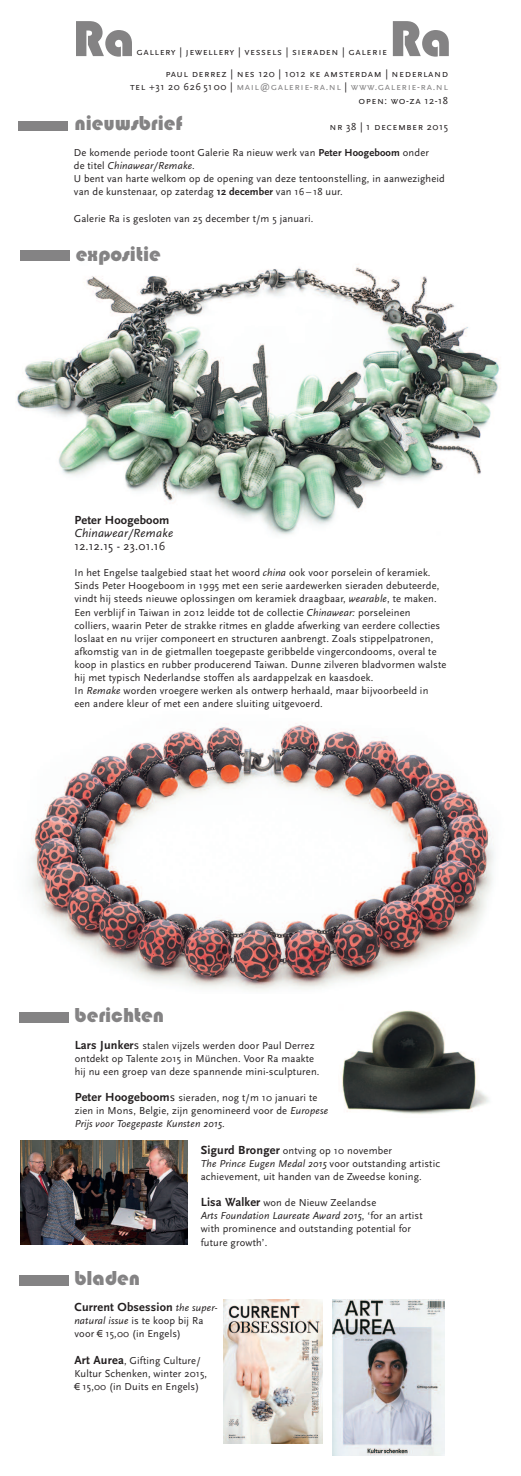
<style>
.page{position:relative;width:521px;height:1476px;background:#fff}
.page>*{position:absolute;margin:0;border:0;box-sizing:border-box;transform-origin:0 0}
.t1{font:52.5px "Bauhaus 93";color:#848384}
.t2{font:21px "Bauhaus 93";color:#848384}
.t3{font:700 12.25px "Scala Sans Pro";letter-spacing:.015em;color:#231f20}
.t4{font:12.25px "Scala Sans Pro";letter-spacing:.015em;color:#231f20}
.t5{font:italic 12.25px "Scala Sans Pro";letter-spacing:.015em;color:#231f20}
.t6{font:10.5px/13.1px "Scala Sans Pro";letter-spacing:.015em;color:#231f20}
.t7{font:10.5px/13.1px "Scala Sans Pro";letter-spacing:.05em;color:#231f20;text-align:right}
.s1{color:#848384}
.s2{font-weight:700}
.s3{font-style:italic}
.s4{font-weight:700;font-size:12.25px}
.s5{font-size:12.25px}
.s6{font-weight:400;font-style:italic;font-size:10.5px}
</style>
<div class="page">
<img style="left:16px;top:250px;width:485px;height:285px">
<img style="left:31px;top:723px;width:463px;height:267px">
<div style="left:19px;top:121px;width:49px;height:9px;background:#848384"></div>
<div style="left:20px;top:250px;width:49px;height:10px;background:#848384"></div>
<div style="left:19px;top:1012px;width:50px;height:10px;background:#848384"></div>
<div style="left:19px;top:1275px;width:50px;height:10px;background:#848384"></div>
<img style="left:223px;top:1299px;width:99px;height:145px">
<img style="left:332px;top:1300px;width:112px;height:155px">
<img style="left:340px;top:1010px;width:149px;height:105px">
<img style="left:20px;top:1140px;width:168px;height:105px">
<h1 class="t1" style="left:72px;top:7px;width:64px">Ra</h1>
<h1 class="t1" style="left:389px;top:7px;width:64px">Ra</h1>
<p class="t7" style="left:130px;top:69px;width:319px">paul derrez | nes 120 | 1012 ke amsterdam | nederland<br>tel +31 20 626 5100 | <span class="s1">mail@galerie-ra.nl</span> | <span class="s1">www.galerie-ra.nl </span>open: wo-za 12-18</p>
<h2 class="t2" style="left:74px;top:110px;width:110px">nieuwsbrief</h2>
<p class="t7" style="left:329px;top:121px;width:120px">nr 38 | 1 december 2015</p>
<p class="t7" style="left:136px;top:46px;width:252px">gallery | jewellery | vessels | sieraden | galerie</p>
<p class="t6" style="left:74px;top:147px;width:372px">De komende periode toont Galerie Ra nieuw werk van <span class="s2">Peter Hoogeboom</span> onder<br>de titel <span class="s3">Chinawear/Remake.<br></span>U bent van harte welkom op de opening van deze tentoonstelling, in aanwezigheid van de kunstenaar, op zaterdag <span class="s2">12 december</span> van 16 – 18 uur.</p>
<p class="t6" style="left:74px;top:213px;width:241px">Galerie Ra is gesloten van 25 december t/m 5 januari.</p>
<h2 class="t2" style="left:76px;top:242px;width:87px">expositie</h2>
<p class="t3" style="left:74px;top:515px;width:97px">Peter Hoogeboom</p>
<p class="t5" style="left:74px;top:529px;width:100px">Chinawear/Remake</p>
<p class="t4" style="left:74px;top:542px;width:93px">12.12.15 - 23.01.16</p>
<p class="t6" style="left:74px;top:567px;width:373px">In het Engelse taalgebied staat het woord <span class="s3">china</span> ook voor porselein of keramiek.<br>Sinds Peter Hoogeboom in 1995 met een serie aardewerken sieraden debuteerde, vindt hij steeds nieuwe oplossingen om keramiek draagbaar, <span class="s3">wearable</span>, te maken.<br>Een verblijf in Taiwan in 2012 leidde tot de collectie <span class="s3">Chinawear:</span> porseleinen colliers, waarin Peter de strakke ritmes en gladde afwerking van eerdere collecties loslaat en nu vrijer componeert en structuren aanbrengt. Zoals stippelpatronen, afkomstig van in de gietmallen toegepaste geribbelde vingercondooms, overal te koop in plastics en rubber producerend Taiwan. Dunne zilveren bladvormen walste hij met typisch Nederlandse stoffen als aardappelzak en kaasdoek.<br>In <span class="s3">Remake</span> worden vroegere werken als ontwerp herhaald, maar bijvoorbeeld in een andere kleur of met een andere sluiting uitgevoerd.</p>
<h2 class="t2" style="left:75px;top:1003px;width:91px">berichten</h2>
<p class="t6" style="left:75px;top:1040px;width:246px"><span class="s4">Lars Junker</span><span class="s5">s</span> stalen vijzels werden door Paul Derrez ontdekt op Talente 2015 in München. Voor Ra maakte hij nu een groep van deze spannende mini-sculpturen.</p>
<p class="t6" style="left:75px;top:1092px;width:255px"><span class="s4">Peter Hoogeboom</span><span class="s5">s</span> sieraden, nog t/m 10 januari te zien in Mons, Belgie, zijn genomineerd voor de <span class="s3">Europese<br>Prijs voor Toegepaste Kunsten 2015</span>.</p>
<p class="t6" style="left:201px;top:1145px;width:241px"><span class="s4">Sigurd Bronger</span> ontving op 10 november<br><span class="s3">The Prince Eugen Medal 2015</span> voor outstanding artistic achievement, uit handen van de Zweedse koning.</p>
<p class="t6" style="left:201px;top:1197px;width:223px"><span class="s4">Lisa Walker</span> won de Nieuw Zeelandse<br><span class="s3">Arts Foundation Laureate Award 2015</span>, ‘for an artist with prominence and outstanding potential for future growth’.</p>
<h2 class="t2" style="left:74px;top:1265px;width:67px">bladen</h2>
<p class="t3" style="left:74px;top:1303px;width:145px">Current Obsession <span class="s6">the super-</span></p>
<p class="t6" style="left:74px;top:1315px;width:130px"><span class="s3">natural issue</span> is te koop bij Ra voor € 15,00 (in Engels)</p>
<p class="t6" style="left:74px;top:1355px;width:134px"><span class="s4">Art Aurea</span>, Gifting Culture/<br>Kultur Schenken, winter 2015, € 15,00 (in Duits en Engels)</p>
</div>
